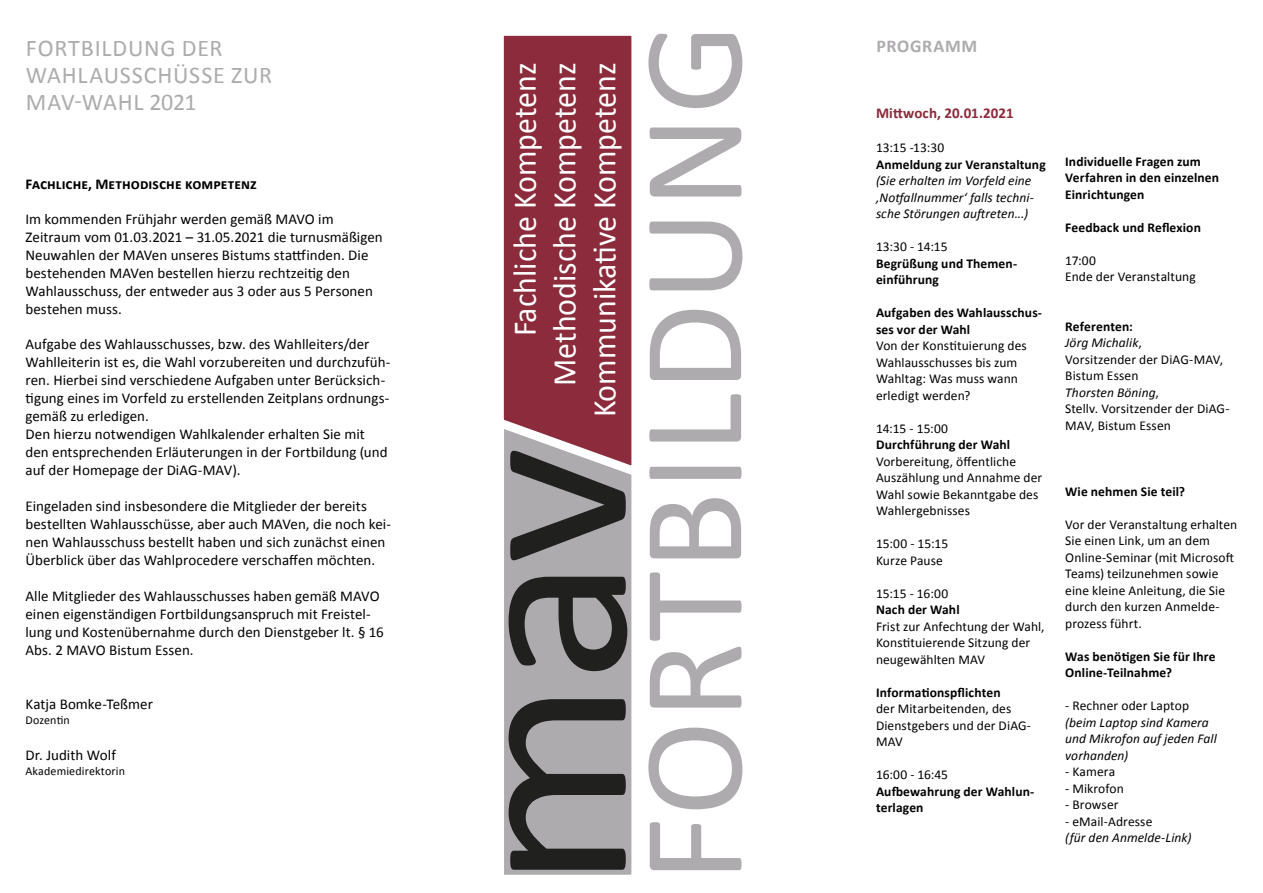
<style>
.page{position:relative;width:1263px;height:893px;background:#fff}
.page>*{position:absolute;margin:0;border:0;box-sizing:border-box;transform-origin:0 0}
.t1{font:246px "Calibri";color:#20201f;scale:1.06 1}
.t2{font:144.6px "Calibri";letter-spacing:.005em;color:#aeabae}
.t3{font:33.3px/39.9px "Calibri";color:#fff;text-align:right;scale:.96 1}
.t4{font:24px/27px "Calibri";letter-spacing:.03em;color:#adabad}
.t5{font:700 18px "Calibri";letter-spacing:.04em;color:#adabad}
.t6{font:15px/18px "Calibri";color:#000}
.t7{font:700 15px "Calibri";letter-spacing:.005em;color:#000}
.t8{font:700 15px "Calibri";color:#8b2939}
.t9{font:13.5px/16.5px "Calibri";letter-spacing:.005em;color:#000}
.t10{font:700 13.5px/16.5px "Calibri";letter-spacing:.01em;color:#000}
.t11{font:italic 13.5px/16.5px "Calibri";letter-spacing:.005em;color:#000}
.t12{font:12px "Calibri";letter-spacing:.01em;color:#000}
.s1{font-weight:700}
.s2{font-style:italic}
</style>
<div class="page">
<div style="left:500px;top:415px;width:136px;height:464px;background:#aeabae"></div>
<div style="left:495px;top:411px;width:145px;height:472px;border:9px solid #fff"></div>
<svg style="left:495px;top:35px;width:145px;height:449px"></svg>
<h3 class="t4" style="left:26px;top:34px;width:248px">FORTBILDUNG DER<br>WAHLAUSSCHÜSSE ZUR<br>MAV-WAHL 2021</h3>
<p class="t7" style="left:26px;top:173px;width:233px">Fachliche, Methodische kompetenz</p>
<p class="t6" style="left:26px;top:209px;width:359px">Im kommenden Frühjahr werden gemäß MAVO im Zeitraum vom 01.03.2021 – 31.05.2021 die turnusmäßigen Neuwahlen der MAVen unseres Bistums stattfinden. Die bestehenden MAVen bestellen hierzu rechtzeitig den Wahlausschuss, der entweder aus 3 oder aus 5 Personen bestehen muss.</p>
<p class="t6" style="left:26px;top:334px;width:366px">Aufgabe des Wahlausschusses, bzw. des Wahlleiters/der Wahlleiterin ist es, die Wahl vorzubereiten und durchzufüh&shy;ren. Hierbei sind verschiedene Aufgaben unter Berücksich&shy;tigung eines im Vorfeld zu erstellenden Zeitplans ordnungs&shy;gemäß zu erledigen.<br>Den hierzu notwendigen Wahlkalender erhalten Sie mit den entsprechenden Erläuterungen in der Fortbildung (und auf der Homepage der DiAG-MAV).</p>
<p class="t6" style="left:26px;top:496px;width:367px">Eingeladen sind insbesondere die Mitglieder der bereits bestellten Wahlausschüsse, aber auch MAVen, die noch kei&shy;nen Wahlausschuss bestellt haben und sich zunächst einen Überblick über das Wahlprocedere verschaffen möchten.</p>
<p class="t6" style="left:26px;top:586px;width:360px">Alle Mitglieder des Wahlausschusses haben gemäß MAVO einen eigenständigen Fortbildungsanspruch mit Freistel&shy;lung und Kostenübernahme durch den Dienstgeber lt. § 16<br>Abs. 2 MAVO Bistum Essen.</p>
<p class="t6" style="left:26px;top:694px;width:129px">Katja Bomke-Teßmer</p>
<p class="t12" style="left:26px;top:711px;width:46px">Dozentin</p>
<p class="t6" style="left:26px;top:745px;width:92px">Dr. Judith Wolf</p>
<p class="t12" style="left:26px;top:762px;width:101px">Akademiedirektorin</p>
<h3 class="t3" style="left:504px;top:417px;width:371px;rotate:-90deg">Fachliche Kompetenz<br>Methodische Kompetenz<br>Kommunikative Kompetenz</h3>
<h1 class="t1" style="left:373px;top:889px;width:419px;rotate:-90deg">mav</h1>
<h2 class="t2" style="left:593px;top:882px;width:860px;rotate:-90deg">FORTBILDUNG</h2>
<p class="t5" style="left:876px;top:33px;width:102px">PROGRAMM</p>
<p class="t8" style="left:876px;top:102px;width:139px">Mittwoch, 20.01.2021</p>
<p class="t9" style="left:876px;top:139px;width:70px">13:15 -13:30</p>
<p class="t10" style="left:876px;top:155px;width:171px">Anmeldung zur Veranstaltung</p>
<p class="t11" style="left:876px;top:172px;width:159px">(Sie erhalten im Vorfeld eine ‚Notfallnummer‘ falls techni&shy;sche Störungen auftreten...)</p>
<p class="t9" style="left:876px;top:238px;width:73px">13:30 - 14:15</p>
<p class="t10" style="left:876px;top:254px;width:143px">Begrüßung und Themen&shy;einführung</p>
<p class="t10" style="left:876px;top:304px;width:168px">Aufgaben des Wahlausschus&shy;ses vor der Wahl</p>
<p class="t9" style="left:876px;top:337px;width:152px">Von der Konstituierung des<br>Wahlausschusses bis zum<br>Wahltag: Was muss wann erledigt werden?</p>
<p class="t9" style="left:876px;top:419px;width:74px">14:15 - 15:00</p>
<p class="t10" style="left:876px;top:436px;width:136px">Durchführung der Wahl</p>
<p class="t9" style="left:876px;top:452px;width:168px">Vorbereitung, öffentliche<br>Auszählung und Annahme der<br>Wahl sowie Bekanntgabe des<br>Wahlergebnisses</p>
<p class="t9" style="left:876px;top:535px;width:74px">15:00 - 15:15<br>Kurze Pause</p>
<p class="t9" style="left:876px;top:584px;width:74px">15:15 - 16:00</p>
<p class="t10" style="left:876px;top:601px;width:85px">Nach der Wahl</p>
<p class="t9" style="left:876px;top:617px;width:170px">Frist zur Anfechtung der Wahl,<br>Konstituierende Sitzung der neugewählten MAV</p>
<p class="t10" style="left:876px;top:683px;width:126px">Informationspflichten</p>
<p class="t9" style="left:876px;top:700px;width:157px">der Mitarbeitenden, des<br>Dienstgebers und der DiAG-<br>MAV</p>
<p class="t9" style="left:876px;top:766px;width:74px">16:00 - 16:45</p>
<p class="t10" style="left:876px;top:782px;width:160px">Aufbewahrung der Wahlun&shy;terlagen</p>
<p class="t10" style="left:1065px;top:153px;width:155px">Individuelle Fragen zum<br>Verfahren in den einzelnen<br>Einrichtungen</p>
<p class="t10" style="left:1065px;top:219px;width:137px">Feedback und Reflexion</p>
<p class="t9" style="left:1065px;top:252px;width:132px">17:00<br>Ende der Veranstaltung</p>
<p class="t9" style="left:1065px;top:318px;width:166px"><span class="s1">Referenten:<br></span><span class="s2">Jörg Michalik</span>,<br>Vorsitzender der DiAG-MAV,<br>Bistum Essen<br><span class="s2">Thorsten Böning</span>,<br>Stellv. Vorsitzender der DiAG-<br>MAV, Bistum Essen</p>
<p class="t10" style="left:1065px;top:483px;width:121px">Wie nehmen Sie teil?</p>
<p class="t9" style="left:1065px;top:516px;width:174px">Vor der Veranstaltung erhalten<br>Sie einen Link, um an dem<br>Online-Seminar (mit Microsoft<br>Teams) teilzunehmen sowie eine kleine Anleitung, die Sie durch den kurzen Anmelde&shy;prozess führt.</p>
<p class="t10" style="left:1065px;top:648px;width:152px">Was benötigen Sie für Ihre<br>Online-Teilnahme?</p>
<p class="t9" style="left:1065px;top:697px;width:125px">- Rechner oder Laptop</p>
<p class="t11" style="left:1065px;top:713px;width:153px">(beim Laptop sind Kamera und Mikrofon auf jeden Fall vorhanden)</p>
<p class="t9" style="left:1065px;top:763px;width:51px">- Kamera</p>
<p class="t9" style="left:1065px;top:780px;width:60px">- Mikrofon</p>
<p class="t9" style="left:1065px;top:796px;width:55px">- Browser</p>
<p class="t9" style="left:1065px;top:813px;width:89px">- eMail-Adresse</p>
<p class="t11" style="left:1065px;top:829px;width:128px">(für den Anmelde-Link)</p>
</div>
